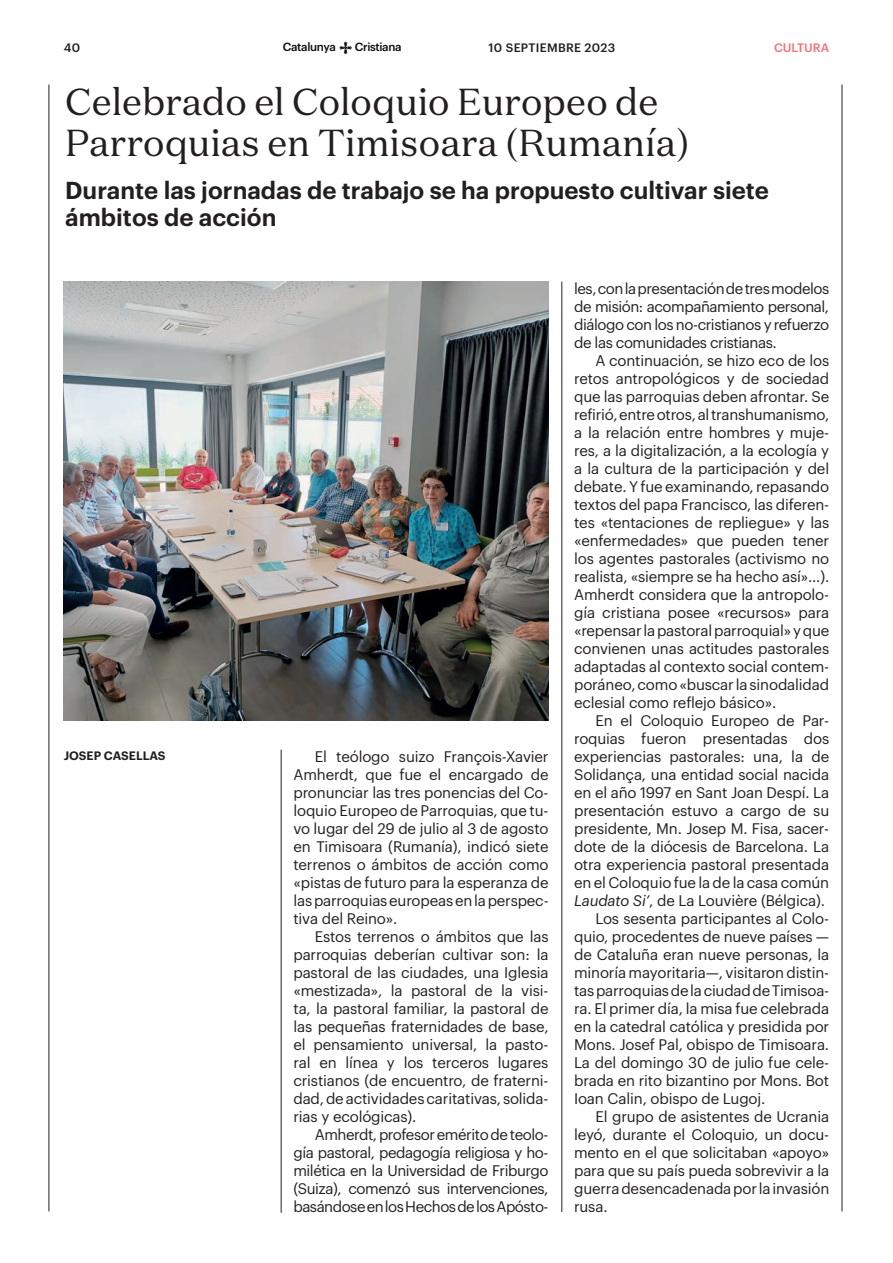
<style>
.page{position:relative;width:893px;height:1263px;background:#fff}
.page>*{position:absolute;margin:0;border:0;box-sizing:border-box;transform-origin:0 0}
.t1{font:37.5px/40.5px "Domaine Text";color:#231f20}
.t2{font:600 24px/27px "Graphik";color:#231f20}
.t3{font:15px/18px "Graphik";letter-spacing:-.01em;color:#231f20;text-align:justify}
.t4{font:500 12px "Graphik";letter-spacing:.025em;color:#231f20}
.t5{font:600 12px "Graphik";color:#231f20}
.t6{font:500 12px "Graphik";color:#f27278}
.t7{font:500 11.55px "Graphik";letter-spacing:-.03em;color:#07090c}
.s1{font-style:italic}
</style>
<div class="page">
<svg style="left:339px;top:42px;width:13px;height:12px"></svg>
<hr style="left:49px;top:85px;width:1px;height:1126px;background:#231f20">
<hr style="left:842px;top:85px;width:1px;height:1126px;background:#231f20">
<img style="left:64px;top:282px;width:485px;height:438px">
<hr style="left:281px;top:750px;width:1px;height:463px;background:#231f20">
<hr style="left:562px;top:282px;width:1px;height:930px;background:#231f20">
<p class="t4" style="left:64px;top:38px;width:18px">40</p>
<p class="t7" style="left:283px;top:38px;width:54px">Catalunya</p>
<p class="t7" style="left:355px;top:38px;width:48px">Cristiana</p>
<p class="t4" style="left:489px;top:38px;width:128px">10 SEPTIEMBRE 2023</p>
<p class="t6" style="left:774px;top:39px;width:57px">CULTURA</p>
<h1 class="t1" style="left:65px;top:81px;width:626px">Celebrado el Coloquio Europeo de<br>Parroquias en Timisoara (Rumanía)</h1>
<h2 class="t2" style="left:65px;top:175px;width:705px">Durante las jornadas de trabajo se ha propuesto cultivar siete ámbitos de acción</h2>
<p class="t5" style="left:64px;top:746px;width:103px">JOSEP CASELLAS</p>
<p class="t3" style="left:293px;top:746px;width:257px;text-indent:21px">El teólogo suizo François-Xavier Amherdt, que fue el encargado de pronunciar las tres ponencias del Co&shy;loquio Europeo de Parroquias, que tu&shy;vo lugar del 29 de julio al 3 de agosto en Timisoara (Rumanía), indicó siete terrenos o ámbitos de acción como «pistas de futuro para la esperanza de las parroquias europeas en la perspec&shy;tiva del Reino».</p>
<p class="t3" style="left:293px;top:926px;width:257px;text-indent:21px">Estos terrenos o ámbitos que las parroquias deberían cultivar son: la pastoral de las ciudades, una Iglesia «mestizada», la pastoral de la visi&shy;ta, la pastoral familiar, la pastoral de las pequeñas fraternidades de base, el pensamiento universal, la pasto&shy;ral en línea y los terceros lugares cristianos (de encuentro, de fraterni&shy;dad, de actividades caritativas, solida&shy;rias y ecológicas).</p>
<p class="t3" style="left:293px;top:1124px;width:257px;text-indent:21px">Amherdt, profesor emérito de teolo&shy;gía pastoral, pedagogía religiosa y ho&shy;milética en la Universidad de Friburgo (Suiza), comenzó sus intervenciones, basándose en los Hechos de los Apósto-</p>
<p class="t3" style="left:574px;top:278px;width:257px">les, con la presentación de tres modelos de misión: acompañamiento personal, diálogo con los no-cristianos y refuerzo de las comunidades cristianas.</p>
<p class="t3" style="left:574px;top:350px;width:257px;text-indent:21px">A continuación, se hizo eco de los retos antropológicos y de sociedad que las parroquias deben afrontar. Se refirió, entre otros, al transhumanismo, a la relación entre hombres y muje&shy;res, a la digitalización, a la ecología y a la cultura de la participación y del debate. Y fue examinando, repasando textos del papa Francisco, las diferen&shy;tes «tentaciones de repliegue» y las «enfermedades» que pueden tener los agentes pastorales (activismo no realista, «siempre se ha hecho así»...).<br>Amherdt considera que la antropolo&shy;gía cristiana posee «recursos» para «repensar la pastoral parroquial» y que convienen unas actitudes pastorales adaptadas al contexto social contem&shy;poráneo, como «buscar la sinodalidad eclesial como reflejo básico».</p>
<p class="t3" style="left:595px;top:710px;width:235px">En el Coloquio Europeo de Par-</p>
<p class="t3" style="left:574px;top:728px;width:257px">roquias fueron presentadas dos</p>
<p class="t3" style="left:574px;top:746px;width:257px">experiencias pastorales: una, la de</p>
<p class="t3" style="left:574px;top:764px;width:257px">Solidança, una entidad social nacida</p>
<p class="t3" style="left:574px;top:782px;width:257px">en el año 1997 en Sant Joan Despí. La</p>
<p class="t3" style="left:574px;top:800px;width:257px">presentación estuvo a cargo de su</p>
<p class="t3" style="left:574px;top:818px;width:257px">presidente, Mn. Josep M. Fisa, sacer-</p>
<p class="t3" style="left:574px;top:836px;width:257px">dote de la diócesis de Barcelona. La</p>
<p class="t3" style="left:574px;top:854px;width:257px">otra experiencia pastoral presentada</p>
<p class="t3" style="left:574px;top:872px;width:257px">en el Coloquio fue la de la casa común</p>
<p class="t3" style="left:574px;top:890px;width:253px"><span class="s1">Laudato Si’</span>, de La Louvière (Bélgica).</p>
<p class="t3" style="left:595px;top:908px;width:235px">Los sesenta participantes al Colo-</p>
<p class="t3" style="left:574px;top:926px;width:257px">quio, procedentes de nueve países —</p>
<p class="t3" style="left:574px;top:944px;width:257px">de Cataluña eran nueve personas, la</p>
<p class="t3" style="left:574px;top:962px;width:257px">minoría mayoritaria—, visitaron distin-</p>
<p class="t3" style="left:574px;top:980px;width:257px">tas parroquias de la ciudad de Timisoa-</p>
<p class="t3" style="left:574px;top:998px;width:257px">ra. El primer día, la misa fue celebrada</p>
<p class="t3" style="left:574px;top:1016px;width:257px">en la catedral católica y presidida por</p>
<p class="t3" style="left:574px;top:1034px;width:257px">Mons. Josef Pal, obispo de Timisoara.</p>
<p class="t3" style="left:574px;top:1052px;width:257px">La del domingo 30 de julio fue cele-</p>
<p class="t3" style="left:574px;top:1070px;width:257px">brada en rito bizantino por Mons. Bot</p>
<p class="t3" style="left:574px;top:1088px;width:193px">Ioan Calin, obispo de Lugoj.</p>
<p class="t3" style="left:595px;top:1106px;width:235px">El grupo de asistentes de Ucrania</p>
<p class="t3" style="left:574px;top:1124px;width:257px">leyó, durante el Coloquio, un docu-</p>
<p class="t3" style="left:574px;top:1142px;width:257px">mento en el que solicitaban «apoyo»</p>
<p class="t3" style="left:574px;top:1160px;width:257px">para que su país pueda sobrevivir a la</p>
<p class="t3" style="left:574px;top:1178px;width:257px">guerra desencadenada por la invasión</p>
<p class="t3" style="left:574px;top:1196px;width:35px">rusa.</p>
</div>
